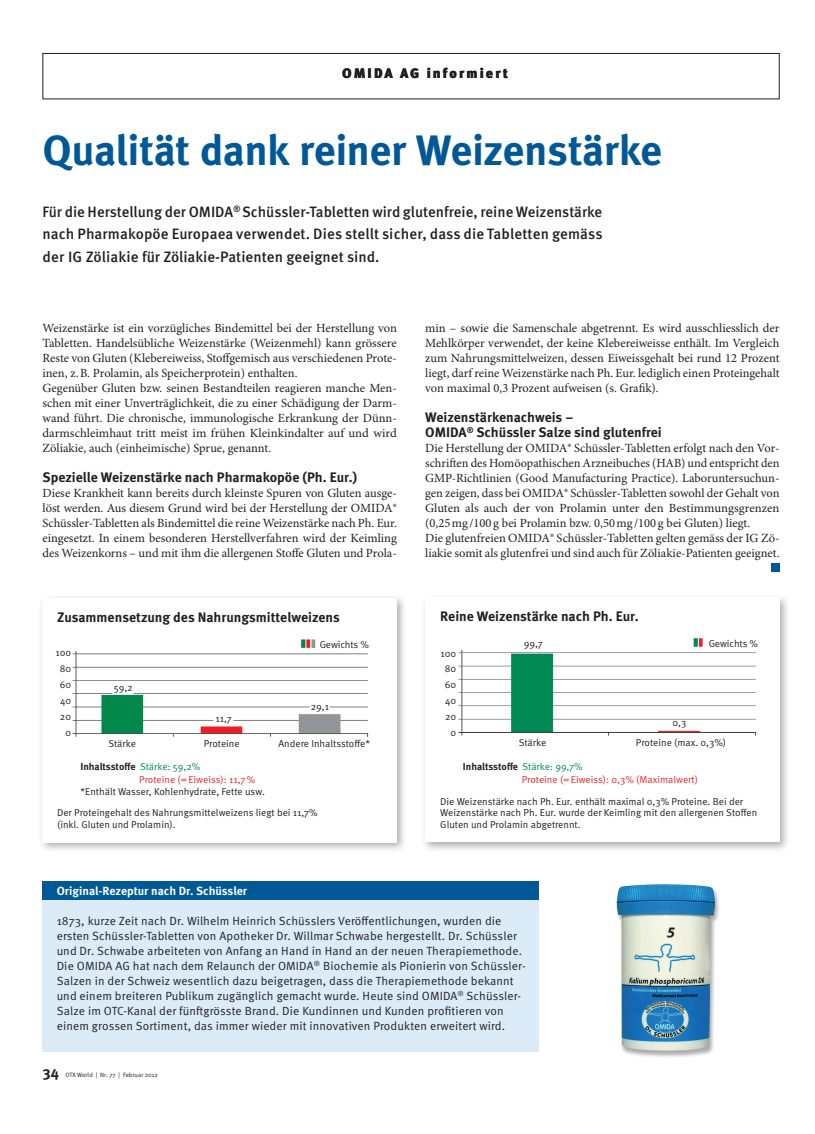
<style>
.page{position:relative;width:815px;height:1134px;background:#fff}
.page>*{position:absolute;margin:0;border:0;box-sizing:border-box;transform-origin:0 0}
.Titel_PR_x04{font:700 42.5px "Meta OT";letter-spacing:-.015em;color:#005996}
.Lead_x06{font:500 15px/22.5px "Meta OT";color:#231f20;text-align:justify}
.Pagina_Links{font:700 15px "Meta OT";color:#231f20}
.Zwischentitel_x09{font:700 13.75px/15px "Meta OT";color:#231f20}
.Kopfzeile_PR{font:900 13.75px "Meta OT";letter-spacing:.145em;color:#231f20}
.Grundtext_x08{font:12.5px/15px "Minion Pro";color:#231f20;text-align:justify}
.Grundtext_Kasten_Ein{font:11.88px/15px "Meta OT Norm";letter-spacing:.01em;color:#231f20}
.Kastentitel_x21{font:700 11.88px "Meta OT";color:#fff}
.Grundtext_Kasten_x23{font:10px/11.9px "Meta OT Norm";color:#231f20}
.Grundtext_Kasten_Blo{font:10px/11.9px "Meta OT Norm";color:#231f20}
.Grundtext_Kasten_Blo-2{font:10px "Meta OT Norm";color:#ec2327}
.Grundtext_Kasten_Blo-3{font:700 10px "Meta OT";letter-spacing:-.005em;color:#231f20}
.Fusszeile_Pagina_lin{font:6.25px "Meta OT Norm";color:#231f20}
.s1{font-family:"Meta OT Norm";font-weight:400;color:#008a56}
</style>
<div class="page">
<div style="left:43px;top:53px;width:737px;height:46px;border:1px solid #231f20"></div>
<div style="left:771px;top:563px;width:9px;height:9px;background:#005996"></div>
<div style="left:43px;top:889px;width:496px;height:163px;background:#dbebf8"></div>
<div style="left:43px;top:881px;width:496px;height:19px;background:#005996"></div>
<div style="left:615px;top:884px;width:105px;height:174px;background:#231f20;opacity:.37"></div>
<img style="left:617px;top:884px;width:98px;height:167px">
<div style="left:38px;top:593px;width:369px;height:260px;background:#231f20;opacity:.37"></div>
<div style="left:42px;top:598px;width:354px;height:244px;background:#fff"></div>
<img style="left:72px;top:639px;width:297px;height:98px">
<div style="left:421px;top:593px;width:369px;height:259px;background:#231f20;opacity:.37"></div>
<div style="left:425px;top:598px;width:355px;height:244px;background:#fff"></div>
<img style="left:458px;top:638px;width:298px;height:98px">
<p class="Kopfzeile_PR" style="left:342px;top:65px;width:168px">OMIDA AG informiert</p>
<p class="Titel_PR_x04" style="left:43px;top:125px;width:621px">Qualität dank reiner Weizenstärke</p>
<p class="Lead_x06" style="left:43px;top:201px;width:562px">Für die Herstellung der OMIDA<sup>®</sup> Schüssler-Tabletten wird glutenfreie, reine Weizenstärke nach Pharmakopöe Europaea verwendet. Dies stellt sicher, dass die Tabletten gemäss der IG Zöliakie für Zöliakie-Patienten geeignet sind.</p>
<p class="Grundtext_x08" style="left:43px;top:321px;width:356px">Weizenstärke ist ein vorzügliches Bindemittel bei der Herstellung von Tabletten. Handelsübliche Weizenstärke (Weizenmehl) kann grössere Reste von Gluten (Klebereiweiss, Stoffgemisch aus verschiedenen Prote&shy;inen, z.B. Prolamin, als Speicherprotein) enthalten.</p>
<p class="Grundtext_x08" style="left:43px;top:381px;width:356px">Gegenüber Gluten bzw. seinen Bestandteilen reagieren manche Men&shy;schen mit einer Unverträglichkeit, die zu einer Schädigung der Darm&shy;wand führt. Die chronische, immunologische Erkrankung der Dünn&shy;darmschleimhaut tritt meist im frühen Kleinkindalter auf und wird Zöliakie, auch (einheimische) Sprue, genannt.</p>
<p class="Zwischentitel_x09" style="left:43px;top:470px;width:316px">Spezielle Weizenstärke nach Pharmakopöe (Ph. Eur.)</p>
<p class="Grundtext_x08" style="left:43px;top:486px;width:356px">Diese Krankheit kann bereits durch kleinste Spuren von Gluten ausge&shy;löst werden. Aus diesem Grund wird bei der Herstellung der OMIDA® Schüssler-Tabletten als Bindemittel die reine Weizenstärke nach Ph. Eur. eingesetzt. In einem besonderen Herstellverfahren wird der Keimling des Weizenkorns – und mit ihm die allergenen Stoffe Gluten und Prola-</p>
<p class="Zwischentitel_x09" style="left:57px;top:610px;width:284px">Zusammensetzung des Nahrungsmittelweizens</p>
<p class="Grundtext_Kasten_x23" style="left:55px;top:647px;width:17px">100</p>
<p class="Grundtext_Kasten_x23" style="left:60px;top:663px;width:13px">80</p>
<p class="Grundtext_Kasten_x23" style="left:60px;top:679px;width:13px">60</p>
<p class="Grundtext_Kasten_x23" style="left:60px;top:695px;width:13px">40</p>
<p class="Grundtext_Kasten_x23" style="left:60px;top:711px;width:13px">20</p>
<p class="Grundtext_Kasten_x23" style="left:65px;top:727px;width:7px">0</p>
<p class="Grundtext_Kasten_x23" style="left:114px;top:681px;width:20px">59,2</p>
<p class="Grundtext_Kasten_x23" style="left:215px;top:712px;width:18px">11,7</p>
<p class="Grundtext_Kasten_x23" style="left:320px;top:639px;width:51px">Gewichts %</p>
<p class="Grundtext_Kasten_x23" style="left:311px;top:701px;width:20px">29,1</p>
<p class="Grundtext_Kasten_x23" style="left:108px;top:738px;width:29px">Stärke</p>
<p class="Grundtext_Kasten_x23" style="left:204px;top:738px;width:38px">Proteine</p>
<p class="Grundtext_Kasten_x23" style="left:278px;top:738px;width:93px">Andere Inhaltsstoffe*</p>
<p class="Grundtext_Kasten_Blo-3" style="left:80px;top:761px;width:121px">Inhaltsstoffe <span class="s1">Stärke: 59,2%</span></p>
<p class="Grundtext_Kasten_Blo-2" style="left:139px;top:773px;width:118px">Proteine (=Eiweiss): 11,7%</p>
<p class="Grundtext_Kasten_Blo" style="left:80px;top:786px;width:186px">*Enthält Wasser, Kohlenhydrate, Fette usw.</p>
<p class="Grundtext_Kasten_x23" style="left:57px;top:807px;width:262px">Der Proteingehalt des Nahrungsmittelweizens liegt bei 11,7% (inkl. Gluten und Prolamin).</p>
<p class="Kastentitel_x21" style="left:57px;top:884px;width:192px">Original-Rezeptur nach Dr. Schüssler</p>
<p class="Grundtext_x08" style="left:425px;top:321px;width:356px">min – sowie die Samenschale abgetrennt. Es wird ausschliesslich der Mehlkörper verwendet, der keine Klebereiweisse enthält. Im Vergleich zum Nahrungsmittelweizen, dessen Eiweissgehalt bei rund 12 Prozent liegt, darf reine Weizenstärke nach Ph. Eur. lediglich einen Proteingehalt von maximal 0,3 Prozent aufweisen (s. Grafik).</p>
<p class="Zwischentitel_x09" style="left:425px;top:410px;width:238px">Weizenstärkenachweis –<br>OMIDA<sup>®</sup> Schüssler Salze sind glutenfrei</p>
<p class="Grundtext_x08" style="left:425px;top:441px;width:356px">Die Herstellung der OMIDA® Schüssler-Tabletten erfolgt nach den Vor&shy;schriften des Homöopathischen Arzneibuches (HAB) und entspricht den GMP-Richtlinien (Good Manufacturing Practice). Laboruntersuchun&shy;gen zeigen, dass bei OMIDA® Schüssler-Tabletten sowohl der Gehalt von Gluten als auch der von Prolamin unter den Bestimmungsgrenzen (0,25mg /100 g bei Prolamin bzw. 0,50mg /100 g bei Gluten) liegt.</p>
<p class="Grundtext_x08" style="left:425px;top:531px;width:356px">Die glutenfreien OMIDA® Schüssler-Tabletten gelten gemäss der IG Zö&shy;liakie somit als glutenfrei und sind auch für Zöliakie-Patienten geeignet.</p>
<p class="Zwischentitel_x09" style="left:440px;top:609px;width:200px">Reine Weizenstärke nach Ph. Eur.</p>
<p class="Grundtext_Kasten_x23" style="left:440px;top:647px;width:17px">100</p>
<p class="Grundtext_Kasten_x23" style="left:445px;top:663px;width:13px">80</p>
<p class="Grundtext_Kasten_x23" style="left:445px;top:679px;width:13px">60</p>
<p class="Grundtext_Kasten_x23" style="left:445px;top:695px;width:13px">40</p>
<p class="Grundtext_Kasten_x23" style="left:445px;top:711px;width:13px">20</p>
<p class="Grundtext_Kasten_x23" style="left:451px;top:727px;width:7px">0</p>
<p class="Grundtext_Kasten_x23" style="left:524px;top:638px;width:20px">99,7</p>
<p class="Grundtext_Kasten_x23" style="left:709px;top:637px;width:51px">Gewichts %</p>
<p class="Grundtext_Kasten_x23" style="left:672px;top:717px;width:15px">0,3</p>
<p class="Grundtext_Kasten_x23" style="left:519px;top:737px;width:29px">Stärke</p>
<p class="Grundtext_Kasten_x23" style="left:636px;top:737px;width:92px">Proteine (max. 0,3%)</p>
<p class="Grundtext_Kasten_Blo-3" style="left:463px;top:761px;width:121px">Inhaltsstoffe <span class="s1">Stärke: 99,7%</span></p>
<p class="Grundtext_Kasten_Blo-2" style="left:522px;top:773px;width:178px">Proteine (=Eiweiss): 0,3% (Maximalwert)</p>
<p class="Grundtext_Kasten_Blo" style="left:440px;top:795px;width:318px">Die Weizenstärke nach Ph. Eur. enthält maximal 0,3% Proteine. Bei der<br>Weizenstärke nach Ph. Eur. wurde der Keimling mit den allergenen Stoffen<br>Gluten und Prolamin abgetrennt.</p>
<p class="Grundtext_Kasten_Ein" style="left:57px;top:914px;width:467px">1873, kurze Zeit nach Dr. Wilhelm Heinrich Schüsslers Veröffentlichungen, wurden die ersten Schüssler-Tabletten von Apotheker Dr. Willmar Schwabe hergestellt. Dr. Schüssler und Dr. Schwabe arbeiteten von Anfang an Hand in Hand an der neuen Therapiemethode.</p>
<p class="Grundtext_Kasten_Ein" style="left:57px;top:959px;width:470px">Die OMIDA AG hat nach dem Relaunch der OMIDA<sup>®</sup> Biochemie als Pionierin von Schüssler-Salzen in der Schweiz wesentlich dazu beigetragen, dass die Therapiemethode bekannt und einem breiteren Publikum zugänglich gemacht wurde. Heute sind OMIDA<sup>®</sup> Schüssler-Salze im OTC-Kanal der fünftgrösste Brand. Die Kundinnen und Kunden profitieren von einem grossen Sortiment, das immer wieder mit innovativen Produkten erweitert wird.</p>
<p class="Pagina_Links" style="left:43px;top:1063px;width:18px">34</p>
<p class="Fusszeile_Pagina_lin" style="left:66px;top:1071px;width:94px">OTX World | Nr. 77 | Februar 2012</p>
</div>
